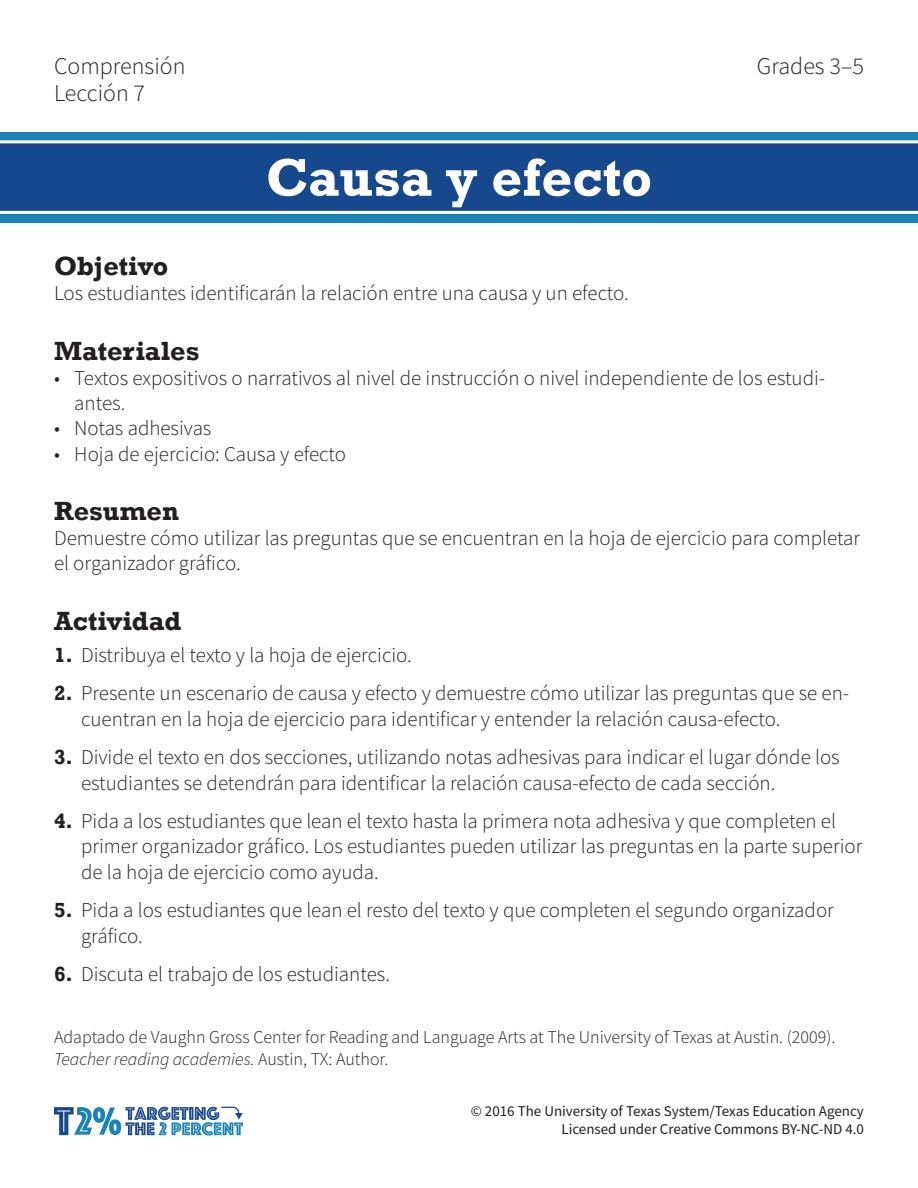
<style>
.page{position:relative;width:918px;height:1188px;background:#fff}
.page>*{position:absolute;margin:0;border:0;box-sizing:border-box;transform-origin:0 0}
.t1{font:700 54px "Rockwell";color:#fff}
.t2{font:700 27px "Rockwell";color:#231f20}
.t3{font:300 24px "Source Sans Pro";color:#231f20}
.t4{font:300 21px/25.2px "Source Sans Pro";color:#231f20}
.Reference{font:300 18px/21.6px "Source Sans Pro";color:#231f20}
.t5{font:15px/18px "Source Sans Pro";color:#231f20;text-align:right}
.s1{font-family:"Rockwell";font-weight:700}
.s2{font-style:italic}
</style>
<div class="page">
<svg style="left:54px;top:1106px;width:189px;height:29px"></svg>
<div style="left:0;top:132px;width:918px;height:90px;background:#1a83b5"></div>
<svg style="left:0;top:140px;width:918px;height:74px;background:#285797"></svg>
<p class="t3" style="left:54px;top:51px;width:133px">Comprensión</p>
<p class="t3" style="left:757px;top:51px;width:109px">Grades 3–5</p>
<p class="t3" style="left:54px;top:78px;width:93px">Lección 7</p>
<p class="t1" style="left:266px;top:145px;width:388px">Causa y efecto</p>
<p class="t2" style="left:54px;top:250px;width:116px">Objetivo</p>
<p class="t4" style="left:54px;top:281px;width:576px">Los estudiantes identificarán la relación entre una causa y un efecto.</p>
<h1 class="t2" style="left:54px;top:334px;width:147px">Materiales</h1>
<p class="t4" style="left:74px;top:365px;width:753px;text-indent:-20px">• Textos expositivos o narrativos al nivel de instrucción o nivel independiente de los estudi&shy;antes.</p>
<p class="t4" style="left:54px;top:416px;width:159px">• Notas adhesivas</p>
<p class="t4" style="left:54px;top:441px;width:294px">• Hoja de ejercicio: Causa y efecto</p>
<h1 class="t2" style="left:54px;top:495px;width:126px">Resumen</h1>
<p class="t4" style="left:54px;top:526px;width:808px">Demuestre cómo utilizar las preguntas que se encuentran en la hoja de ejercicio para completar el organizador gráfico.</p>
<h1 class="t2" style="left:54px;top:604px;width:129px">Actividad</h1>
<p class="t4" style="left:54px;top:642px;width:359px"><span class="s1">1.</span> Distribuya el texto y la hoja de ejercicio.</p>
<p class="t4" style="left:81px;top:681px;width:770px;text-indent:-27px"><span class="s1">2.</span> Presente un escenario de causa y efecto y demuestre cómo utilizar las preguntas que se en&shy;cuentran en la hoja de ejercicio para identificar y entender la relación causa-efecto.</p>
<p class="t4" style="left:81px;top:745px;width:760px;text-indent:-27px"><span class="s1">3.</span> Divide el texto en dos secciones, utilizando notas adhesivas para indicar el lugar dónde los estudiantes se detendrán para identificar la relación causa-efecto de cada sección.</p>
<p class="t4" style="left:81px;top:809px;width:783px;text-indent:-27px"><span class="s1">4.</span> Pida a los estudiantes que lean el texto hasta la primera nota adhesiva y que completen el primer organizador gráfico. Los estudiantes pueden utilizar las preguntas en la parte superior de la hoja de ejercicio como ayuda.</p>
<p class="t4" style="left:81px;top:898px;width:754px;text-indent:-27px"><span class="s1">5.</span> Pida a los estudiantes que lean el resto del texto y que completen el segundo organizador gráfico.</p>
<p class="t4" style="left:54px;top:962px;width:338px"><span class="s1">6.</span> Discuta el trabajo de los estudiantes.</p>
<p class="Reference" style="left:54px;top:1027px;width:783px">Adaptado de Vaughn Gross Center for Reading and Language Arts at The University of Texas at Austin. (2009).<br><span class="s2">Teacher reading academies.</span> Austin, TX: Author.</p>
<p class="t5" style="left:471px;top:1102px;width:395px">© 2016 The University of Texas System/Texas Education Agency<br>Licensed under Creative Commons BY-NC-ND 4.0</p>
</div>
